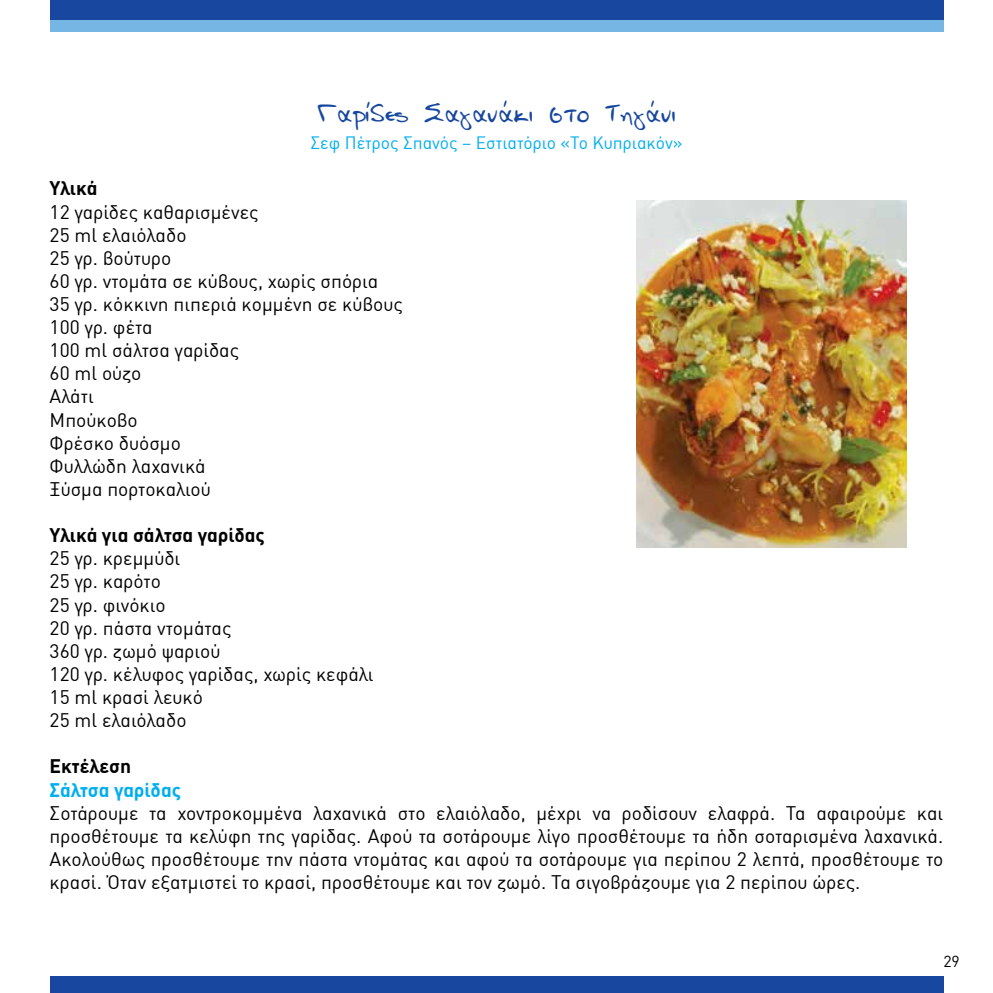
<style>
.page{position:relative;width:993px;height:993px;background:#fff}
.page>*{position:absolute;margin:0;border:0;box-sizing:border-box;transform-origin:0 0}
.t1{font:45.5px "BP Maria";color:#17479e}
.t2{font:19.25px/23.1px "DIN Greek";color:#000}
.t3{font:700 19.25px "DIN Greek";color:#000}
.t4{font:700 19.25px "DIN Greek";color:#00aeef}
.t5{font:17.5px "DIN Greek";color:#00aeef}
.t6{font:15.75px "DIN Greek";color:#000}
</style>
<div class="page">
<img style="left:636px;top:200px;width:270px;height:347px">
<div style="left:50px;top:975px;width:893px;height:17px;background:#17479e"></div>
<div style="left:50px;top:0;width:893px;height:31px;background:#75b6e4"></div>
<div style="left:50px;top:0;width:893px;height:19px;background:#17479e"></div>
<h1 class="t1" style="left:317px;top:81px;width:360px">Γαρίδες Σαγανάκι στο Τηγάνι</h1>
<p class="t5" style="left:310px;top:133px;width:373px">Σεφ Πέτρος Σπανός – Εστιατόριο «Το Κυπριακόν»</p>
<p class="t3" style="left:50px;top:177px;width:49px">Υλικά</p>
<p class="t2" style="left:50px;top:200px;width:354px">12 γαρίδες καθαρισμένες<br>25 ml ελαιόλαδο<br>25 γρ. βούτυρο<br>60 γρ. ντομάτα σε κύβους, χωρίς σπόρια<br>35 γρ. κόκκινη πιπεριά κομμένη σε κύβους<br>100 γρ. φέτα<br>100 ml σάλτσα γαρίδας<br>60 ml ούζο<br>Αλάτι<br>Μπούκοβο<br>Φρέσκο δυόσμο<br>Φυλλώδη λαχανικά<br>Ξύσμα πορτοκαλιού</p>
<p class="t3" style="left:50px;top:523px;width:217px">Υλικά για σάλτσα γαρίδας</p>
<p class="t2" style="left:50px;top:546px;width:325px">25 γρ. κρεμμύδι<br>25 γρ. καρότο<br>25 γρ. φινόκιο<br>20 γρ. πάστα ντομάτας<br>360 γρ. ζωμό ψαριού<br>120 γρ. κέλυφος γαρίδας, χωρίς κεφάλι<br>15 ml κρασί λευκό<br>25 ml ελαιόλαδο</p>
<p class="t3" style="left:50px;top:754px;width:83px">Εκτέλεση</p>
<p class="t4" style="left:50px;top:778px;width:133px">Σάλτσα γαρίδας</p>
<p class="t2" style="left:50px;top:801px;width:894px;text-align:justify">Σοτάρουμε τα χοντροκομμένα λαχανικά στο ελαιόλαδο, μέχρι να ροδίσουν ελαφρά. Τα αφαιρούμε και προσθέτουμε τα κελύφη της γαρίδας. Αφού τα σοτάρουμε λίγο προσθέτουμε τα ήδη σοταρισμένα λαχανικά.<br>Ακολούθως προσθέτουμε την πάστα ντομάτας και αφού τα σοτάρουμε για περίπου 2 λεπτά, προσθέτουμε το κρασί. Όταν εξατμιστεί το κρασί, προσθέτουμε και τον ζωμό. Τα σιγοβράζουμε για 2 περίπου ώρες.</p>
<p class="t6" style="left:943px;top:951px;width:18px">29</p>
</div>
